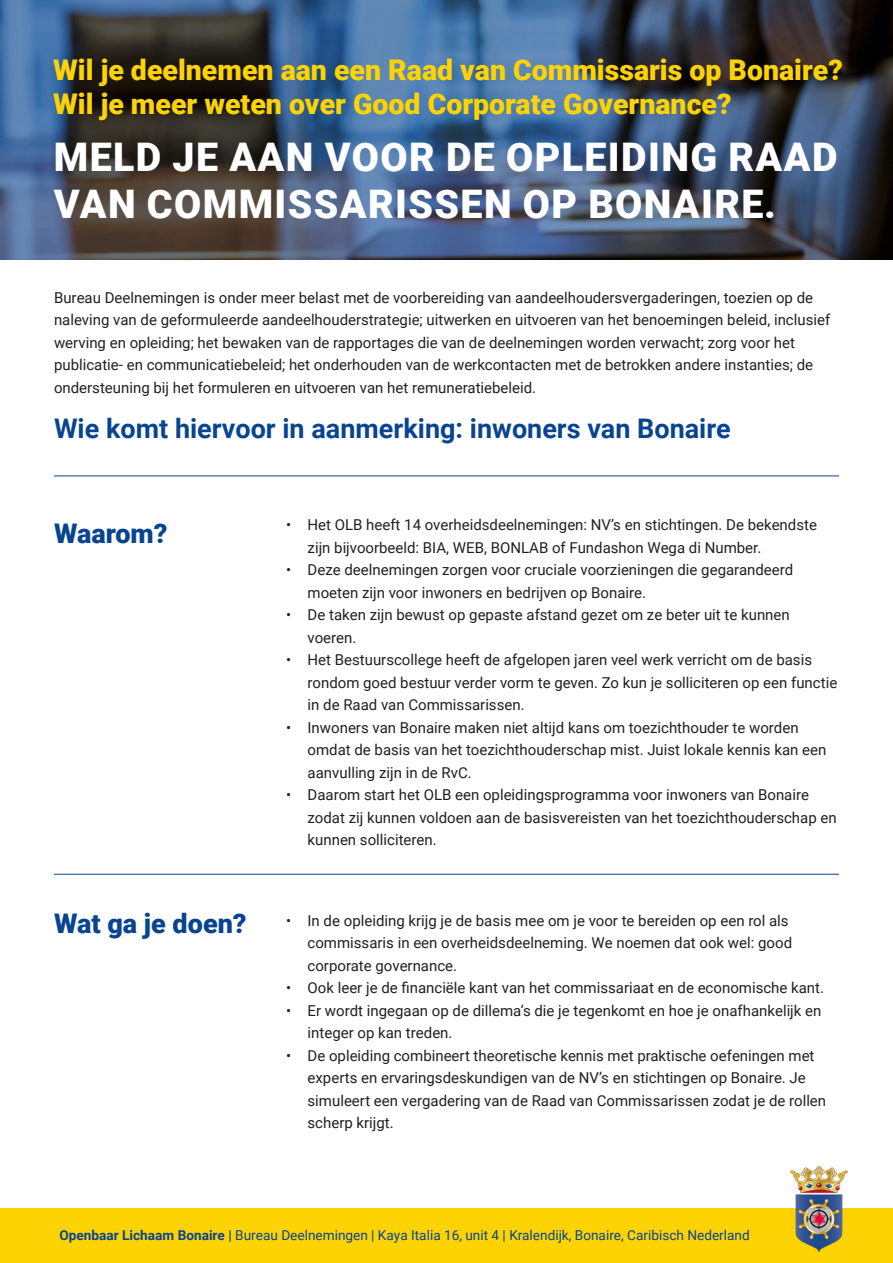
<style>
.page{position:relative;width:893px;height:1263px;background:#fff}
.page>*{position:absolute;margin:0;border:0;box-sizing:border-box;transform-origin:0 0}
.t1{font:900 39.45px/47.2px "Roboto";letter-spacing:.035em;color:#fff}
.t2{font:900 28.5px "Roboto";color:#fed304}
.t3{font:700 27px "Roboto";color:#094491}
.t4{font:900 27px "Roboto";color:#094491}
.Paragraph_Style_1{font:15px/22.5px "Roboto";color:#231f20}
.t5{font:13.65px "Roboto";color:#094491}
.s1{font-weight:700}
</style>
<div class="page">
<svg style="left:0;top:0;width:893px;height:259px;background:#3d4f67"></svg>
<div style="left:0;top:1209px;width:893px;height:54px;background:#fed304"></div>
<img style="left:791px;top:1166px;width:56px;height:86px">
<hr style="left:54px;top:874px;width:785px;height:1px;background:#094491">
<hr style="left:54px;top:475px;width:785px;height:1px;background:#094491">
<p class="t2" style="left:53px;top:50px;width:791px">Wil je deelnemen aan een Raad van Commissaris op Bonaire?</p>
<p class="t2" style="left:53px;top:84px;width:680px">Wil je meer weten over Good Corporate Governance?</p>
<p class="t1" style="left:54px;top:132px;width:785px">MELD JE AAN VOOR DE OPLEIDING RAAD<br>VAN COMMISSARISSEN OP BONAIRE.</p>
<p class="Paragraph_Style_1" style="left:54px;top:286px;width:778px">Bureau Deelnemingen is onder meer belast met de voorbereiding van aandeelhoudersvergaderingen, toezien op de naleving van de geformuleerde aandeelhouderstrategie; uitwerken en uitvoeren van het benoemingen beleid, inclusief werving en opleiding; het bewaken van de rapportages die van de deelnemingen worden verwacht; zorg voor het publicatie- en communicatiebeleid; het onderhouden van de werkcontacten met de betrokken andere instanties; de ondersteuning bij het formuleren en uitvoeren van het remuneratiebeleid.</p>
<p class="t3" style="left:54px;top:409px;width:678px">Wie komt hiervoor in aanmerking: inwoners van Bonaire</p>
<p class="t4" style="left:54px;top:514px;width:115px">Waarom?</p>
<p class="t4" style="left:54px;top:904px;width:194px">Wat ga je doen?</p>
<p class="Paragraph_Style_1" style="left:308px;top:513px;width:511px;text-indent:-21px">• Het OLB heeft 14 overheidsdeelnemingen: NV’s en stichtingen. De bekendste zijn bijvoorbeeld: BIA, WEB, BONLAB of Fundashon Wega di Number.</p>
<p class="Paragraph_Style_1" style="left:308px;top:558px;width:487px;text-indent:-21px">• Deze deelnemingen zorgen voor cruciale voorzieningen die gegarandeerd moeten zijn voor inwoners en bedrijven op Bonaire.</p>
<p class="Paragraph_Style_1" style="left:308px;top:603px;width:484px;text-indent:-21px">• De taken zijn bewust op gepaste afstand gezet om ze beter uit te kunnen voeren.</p>
<p class="Paragraph_Style_1" style="left:308px;top:648px;width:531px;text-indent:-21px">• Het Bestuurscollege heeft de afgelopen jaren veel werk verricht om de basis rondom goed bestuur verder vorm te geven. Zo kun je solliciteren op een functie in de Raad van Commissarissen.</p>
<p class="Paragraph_Style_1" style="left:308px;top:716px;width:520px;text-indent:-21px">• Inwoners van Bonaire maken niet altijd kans om toezichthouder te worden omdat de basis van het toezichthouderschap mist. Juist lokale kennis kan een aanvulling zijn in de RvC.</p>
<p class="Paragraph_Style_1" style="left:308px;top:783px;width:531px;text-indent:-21px">• Daarom start het OLB een opleidingsprogramma voor inwoners van Bonaire zodat zij kunnen voldoen aan de basisvereisten van het toezichthouderschap en kunnen solliciteren.</p>
<p class="Paragraph_Style_1" style="left:308px;top:909px;width:486px;text-indent:-21px">• In de opleiding krijg je de basis mee om je voor te bereiden op een rol als commissaris in een overheidsdeelneming. We noemen dat ook wel: good corporate governance.</p>
<p class="Paragraph_Style_1" style="left:286px;top:976px;width:539px">• Ook leer je de financiële kant van het commissariaat en de economische kant.</p>
<p class="Paragraph_Style_1" style="left:308px;top:999px;width:515px;text-indent:-21px">• Er wordt ingegaan op de dillema’s die je tegenkomt en hoe je onafhankelijk en integer op kan treden.</p>
<p class="Paragraph_Style_1" style="left:308px;top:1044px;width:520px;text-indent:-21px">• De opleiding combineert theoretische kennis met praktische oefeningen met experts en ervaringsdeskundigen van de NV’s en stichtingen op Bonaire. Je simuleert een vergadering van de Raad van Commissarissen zodat je de rollen scherp krijgt.</p>
<p class="t5" style="left:60px;top:1225px;width:692px"><span class="s1">Openbaar Lichaam Bonaire |</span> Bureau Deelnemingen | Kaya Italia 16, unit 4 | Kralendijk, Bonaire, Caribisch Nederland</p>
</div>
